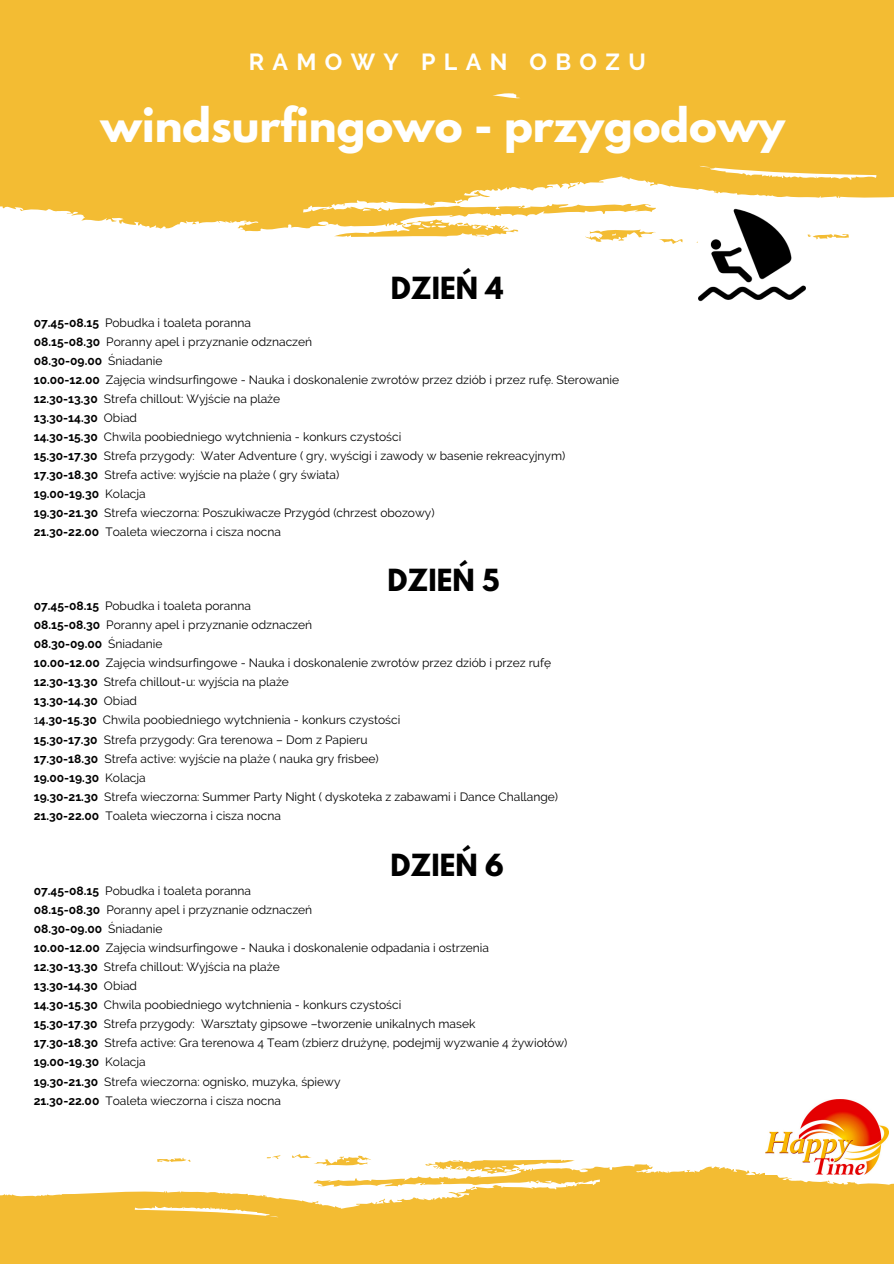
<style>
.page{position:relative;width:894px;height:1264px;background:#fff}
.page>*{position:absolute;margin:0;border:0;box-sizing:border-box;transform-origin:0 0}
.t1{font:700 42px "League Spartan";color:#fff}
.t2{font:700 27px "League Spartan";color:#000}
.t3{font:700 23.25px "Raleway";letter-spacing:.36em;color:#fff}
.t4{font:12px "Raleway";color:#000}
.t5{font:700 12px "Raleway";color:#000}
.s1{font-weight:700}
.s2{font-weight:400}
</style>
<div class="page">
<svg style="left:0;top:0;width:893px;height:232px;fill:#f3bc33"></svg>
<svg style="left:334px;top:219px;width:184px;height:18px"></svg>
<svg style="left:807px;top:234px;width:41px;height:6px"></svg>
<svg style="left:585px;top:228px;width:97px;height:16px"></svg>
<svg style="left:0;top:1164px;width:893px;height:99px;fill:#f3bc33"></svg>
<svg style="left:425px;top:1159px;width:150px;height:14px"></svg>
<svg style="left:157px;top:1157px;width:33px;height:5px"></svg>
<svg style="left:266px;top:1155px;width:15px;height:4px"></svg>
<svg style="left:292px;top:1154px;width:79px;height:13px"></svg>
<img style="left:765px;top:1099px;width:122px;height:75px">
<img style="left:698px;top:201px;width:107px;height:101px">
<p class="t3" style="left:248px;top:48px;width:398px">RAMOWY PLAN OBOZU</p>
<p class="t1" style="left:100px;top:104px;width:686px">windsurfingowo - przygodowy</p>
<p class="t2" style="left:391px;top:274px;width:114px">DZIEŃ 4</p>
<p class="t4" style="left:34px;top:316px;width:219px"><span class="s1">07.45-08.15</span> Pobudka i toaleta poranna</p>
<p class="t4" style="left:34px;top:335px;width:280px"><span class="s1">08.15-08.30</span> Poranny apel i przyznanie odznaczeń</p>
<p class="t5" style="left:34px;top:354px;width:130px">08.30-09.00 <span class="s2">Śniadanie</span></p>
<p class="t4" style="left:34px;top:373px;width:586px"><span class="s1">10.00-12.00</span> Zajęcia windsurfingowe - Nauka i doskonalenie zwrotów przez dziób i przez rufę. Sterowanie</p>
<p class="t4" style="left:34px;top:392px;width:248px"><span class="s1">12.30-13.30</span> Strefa chillout: Wyjście na plaże</p>
<p class="t5" style="left:34px;top:411px;width:105px">13.30-14.30 <span class="s2">Obiad</span></p>
<p class="t4" style="left:34px;top:430px;width:369px"><span class="s1">14.30-15.30</span> Chwila poobiedniego wytchnienia - konkurs czystości</p>
<p class="t4" style="left:34px;top:449px;width:533px"><span class="s1">15.30-17.30</span> Strefa przygody: Water Adventure ( gry, wyścigi i zawody w basenie rekreacyjnym)</p>
<p class="t4" style="left:34px;top:468px;width:307px"><span class="s1">17.30-18.30</span> Strefa active: wyjście na plaże ( gry świata)</p>
<p class="t5" style="left:34px;top:487px;width:113px">19.00-19.30 <span class="s2">Kolacja</span></p>
<p class="t4" style="left:34px;top:506px;width:402px"><span class="s1">19.30-21.30</span> Strefa wieczorna: Poszukiwacze Przygód (chrzest obozowy)</p>
<p class="t4" style="left:34px;top:525px;width:249px"><span class="s1">21.30-22.00</span> Toaleta wieczorna i cisza nocna</p>
<p class="t2" style="left:387px;top:566px;width:113px">DZIEŃ 5</p>
<p class="t4" style="left:34px;top:599px;width:219px"><span class="s1">07.45-08.15</span> Pobudka i toaleta poranna</p>
<p class="t4" style="left:34px;top:618px;width:280px"><span class="s1">08.15-08.30</span> Poranny apel i przyznanie odznaczeń</p>
<p class="t5" style="left:34px;top:637px;width:130px">08.30-09.00 <span class="s2">Śniadanie</span></p>
<p class="t4" style="left:34px;top:656px;width:518px"><span class="s1">10.00-12.00</span> Zajęcia windsurfingowe - Nauka i doskonalenie zwrotów przez dziób i przez rufę</p>
<p class="t4" style="left:34px;top:675px;width:257px"><span class="s1">12.30-13.30</span> Strefa chillout-u: wyjścia na plaże</p>
<p class="t5" style="left:34px;top:694px;width:105px">13.30-14.30 <span class="s2">Obiad</span></p>
<p class="t4" style="left:34px;top:713px;width:368px">1<span class="s1">4.30-15.30</span> Chwila poobiedniego wytchnienia - konkurs czystości</p>
<p class="t4" style="left:34px;top:732px;width:335px"><span class="s1">15.30-17.30</span> Strefa przygody: Gra terenowa – Dom z Papieru</p>
<p class="t4" style="left:34px;top:751px;width:346px"><span class="s1">17.30-18.30</span> Strefa active: wyjście na plaże ( nauka gry frisbee)</p>
<p class="t5" style="left:34px;top:770px;width:113px">19.00-19.30 <span class="s2">Kolacja</span></p>
<p class="t4" style="left:34px;top:789px;width:525px"><span class="s1">19.30-21.30</span> Strefa wieczorna: Summer Party Night ( dyskoteka z zabawami i Dance Challange)</p>
<p class="t4" style="left:34px;top:808px;width:249px"><span class="s1">21.30-22.00</span> Toaleta wieczorna i cisza nocna</p>
<p class="t2" style="left:390px;top:851px;width:115px">DZIEŃ 6</p>
<p class="t4" style="left:34px;top:884px;width:219px"><span class="s1">07.45-08.15</span> Pobudka i toaleta poranna</p>
<p class="t4" style="left:34px;top:903px;width:280px"><span class="s1">08.15-08.30</span> Poranny apel i przyznanie odznaczeń</p>
<p class="t5" style="left:34px;top:922px;width:130px">08.30-09.00 <span class="s2">Śniadanie</span></p>
<p class="t4" style="left:34px;top:941px;width:456px"><span class="s1">10.00-12.00</span> Zajęcia windsurfingowe - Nauka i doskonalenie odpadania i ostrzenia</p>
<p class="t4" style="left:34px;top:960px;width:247px"><span class="s1">12.30-13.30</span> Strefa chillout: Wyjścia na plaże</p>
<p class="t5" style="left:34px;top:979px;width:105px">13.30-14.30 <span class="s2">Obiad</span></p>
<p class="t4" style="left:34px;top:998px;width:369px"><span class="s1">14.30-15.30</span> Chwila poobiedniego wytchnienia - konkurs czystości</p>
<p class="t4" style="left:34px;top:1017px;width:443px"><span class="s1">15.30-17.30</span> Strefa przygody: Warsztaty gipsowe –tworzenie unikalnych masek</p>
<p class="t4" style="left:34px;top:1036px;width:535px"><span class="s1">17.30-18.30</span> Strefa active: Gra terenowa 4 Team (zbierz drużynę, podejmij wyzwanie 4 żywiołów)</p>
<p class="t5" style="left:34px;top:1055px;width:113px">19.00-19.30 <span class="s2">Kolacja</span></p>
<p class="t4" style="left:34px;top:1074px;width:308px"><span class="s1">19.30-21.30</span> Strefa wieczorna: ognisko, muzyka, śpiewy</p>
<p class="t4" style="left:34px;top:1093px;width:249px"><span class="s1">21.30-22.00</span> Toaleta wieczorna i cisza nocna</p>
</div>
